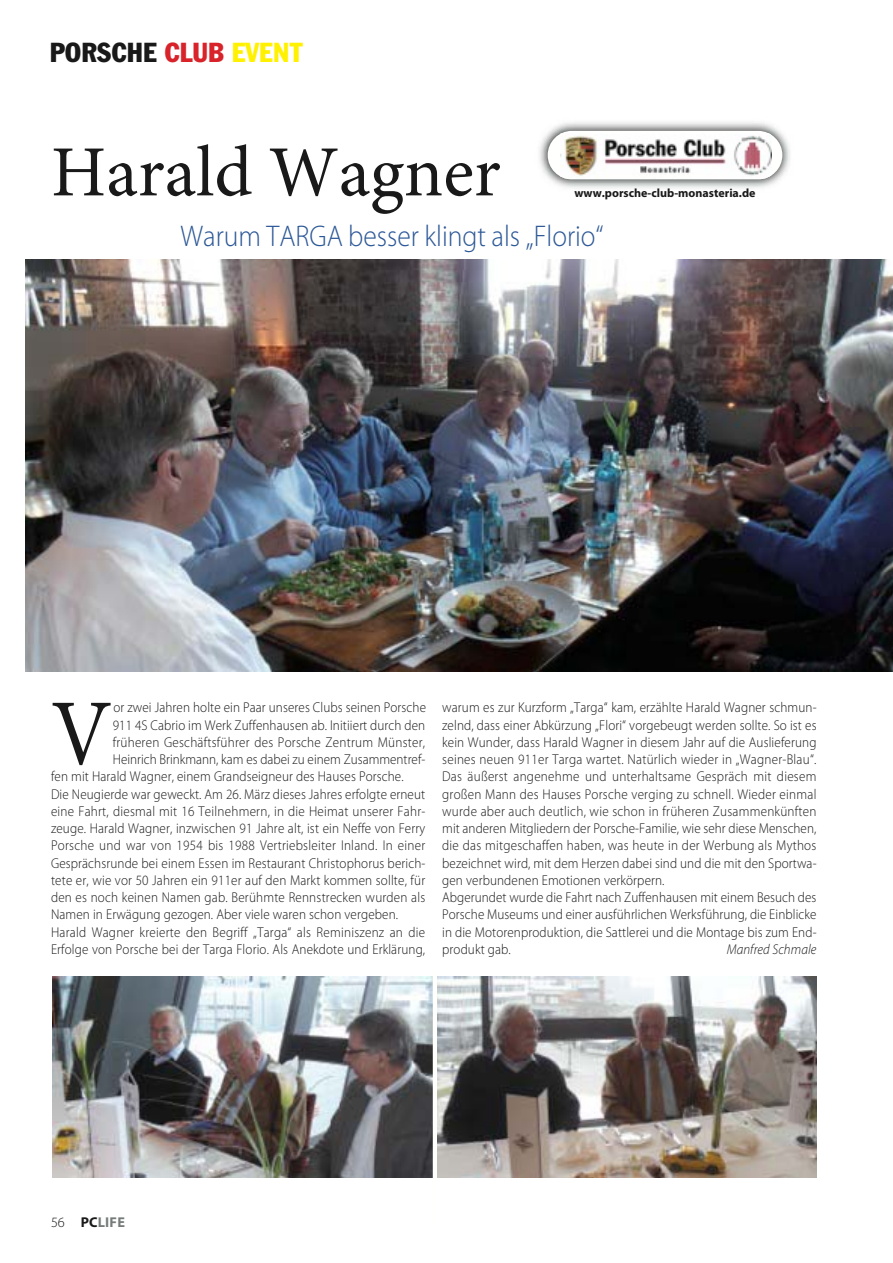
<style>
.page{position:relative;width:893px;height:1263px;background:#fff}
.page>*{position:absolute;margin:0;border:0;box-sizing:border-box;transform-origin:0 0}
.t1{font:94.2px "Minion Pro";color:#1a1919;scale:.92 1}
.t2{font:72px "Minion Pro";color:#1a1919}
.t3{font:300 30px "Myriad Pro";color:#2c5897;scale:.92 1}
.t4{font:condensed 27px "Franklin Gothic BT";color:#1a1919}
.t5{font:300 14.25px/17.2px "Myriad Pro";letter-spacing:.01em;color:#1a1919;scale:.92 1}
.t6{font:italic 300 14.25px "Myriad Pro";letter-spacing:.01em;color:#1a1919;scale:.92 1}
.t7{font:700 14.25px "Myriad Pro";letter-spacing:.02em;color:#757b79}
.t8{font:700 12px "Myriad Pro";color:#1a1919}
.s1{color:#d8232a}
.s2{color:#fff101}
.s3{font-weight:300;color:#1a1919}
.s4{color:#1a1919}
</style>
<div class="page">
<img style="left:539px;top:122px;width:251px;height:66px">
<div style="left:548px;top:131px;width:234px;height:48px;background:#fffffe;border-radius:24px"></div>
<img style="left:560px;top:133px;width:212px;height:45px">
<img style="left:26px;top:259px;width:867px;height:413px">
<img style="left:52px;top:977px;width:381px;height:201px">
<img style="left:437px;top:977px;width:379px;height:201px">
<h3 class="t4" style="left:50px;top:34px;width:255px">PORSCHE <span class="s1">CLUB</span> <span class="s2">EVENT</span></h3>
<h2 class="t2" style="left:51px;top:143px;width:451px">Harald Wagner</h2>
<p class="t8" style="left:574px;top:188px;width:183px">www.porsche-club-monasteria.de</p>
<h3 class="t3" style="left:181px;top:224px;width:461px">Warum TARGA besser klingt als „Florio“</h3>
<h1 class="t1" style="left:51px;top:696px;width:68px">V</h1>
<p class="t5" style="left:114px;top:700px;width:341px">or zwei Jahren holte ein Paar unseres Clubs seinen Porsche</p>
<p class="t5" style="left:113px;top:717px;width:341px">911 4S Cabrio im Werk Zuffenhausen ab. Initiiert durch den</p>
<p class="t5" style="left:113px;top:735px;width:341px">früheren Geschäftsführer des Porsche Zentrum Münster,</p>
<p class="t5" style="left:113px;top:752px;width:341px">Heinrich Brinkmann, kam es dabei zu einem Zusammentref-</p>
<p class="t5" style="left:51px;top:769px;width:385px">fen mit Harald Wagner, einem Grandseigneur des Hauses Porsche.</p>
<p class="t5" style="left:51px;top:786px;width:408px">Die Neugierde war geweckt. Am 26. März dieses Jahres erfolgte erneut</p>
<p class="t5" style="left:51px;top:804px;width:408px">eine Fahrt, diesmal mit 16 Teilnehmern, in die Heimat unserer Fahr-</p>
<p class="t5" style="left:51px;top:821px;width:408px">zeuge. Harald Wagner, inzwischen 91 Jahre alt, ist ein Neffe von Ferry</p>
<p class="t5" style="left:51px;top:838px;width:408px">Porsche und war von 1954 bis 1988 Vertriebsleiter Inland. In einer</p>
<p class="t5" style="left:51px;top:855px;width:408px">Gesprächsrunde bei einem Essen im Restaurant Christophorus berich-</p>
<p class="t5" style="left:51px;top:873px;width:408px">tete er, wie vor 50 Jahren ein 911er auf den Markt kommen sollte, für</p>
<p class="t5" style="left:51px;top:890px;width:408px">den es noch keinen Namen gab. Berühmte Rennstrecken wurden als</p>
<p class="t5" style="left:51px;top:907px;width:379px">Namen in Erwägung gezogen. Aber viele waren schon vergeben.</p>
<p class="t5" style="left:51px;top:924px;width:408px">Harald Wagner kreierte den Begriff „Targa“ als Reminiszenz an die</p>
<p class="t5" style="left:51px;top:942px;width:408px">Erfolge von Porsche bei der Targa Florio. Als Anekdote und Erklärung,</p>
<p class="t5" style="left:442px;top:700px;width:408px">warum es zur Kurzform „Targa“ kam, erzählte Harald Wagner schmun&shy;zelnd, dass einer Abkürzung „Flori“ vorgebeugt werden sollte. So ist es kein Wunder, dass Harald Wagner in diesem Jahr auf die Auslieferung seines neuen 911er Targa wartet. Natürlich wieder in „Wagner-Blau“.<br>Das äußerst angenehme und unterhaltsame Gespräch mit diesem großen Mann des Hauses Porsche verging zu schnell. Wieder einmal wurde aber auch deutlich, wie schon in früheren Zusammenkünften mit anderen Mitgliedern der Porsche-Familie, wie sehr diese Menschen, die das mitgeschaffen haben, was heute in der Werbung als Mythos bezeichnet wird, mit dem Herzen dabei sind und die mit den Sportwa&shy;gen verbundenen Emotionen verkörpern.<br>Abgerundet wurde die Fahrt nach Zuffenhausen mit einem Besuch des Porsche Museums und einer ausführlichen Werksführung, die Einblicke in die Motorenproduktion, die Sattlerei und die Montage bis zum End&shy;produkt gab.</p>
<p class="t6" style="left:727px;top:943px;width:99px">Manfred Schmale</p>
<p class="t7" style="left:51px;top:1216px;width:75px"><span class="s3">56</span> <span class="s4">PC</span>LIFE</p>
</div>
